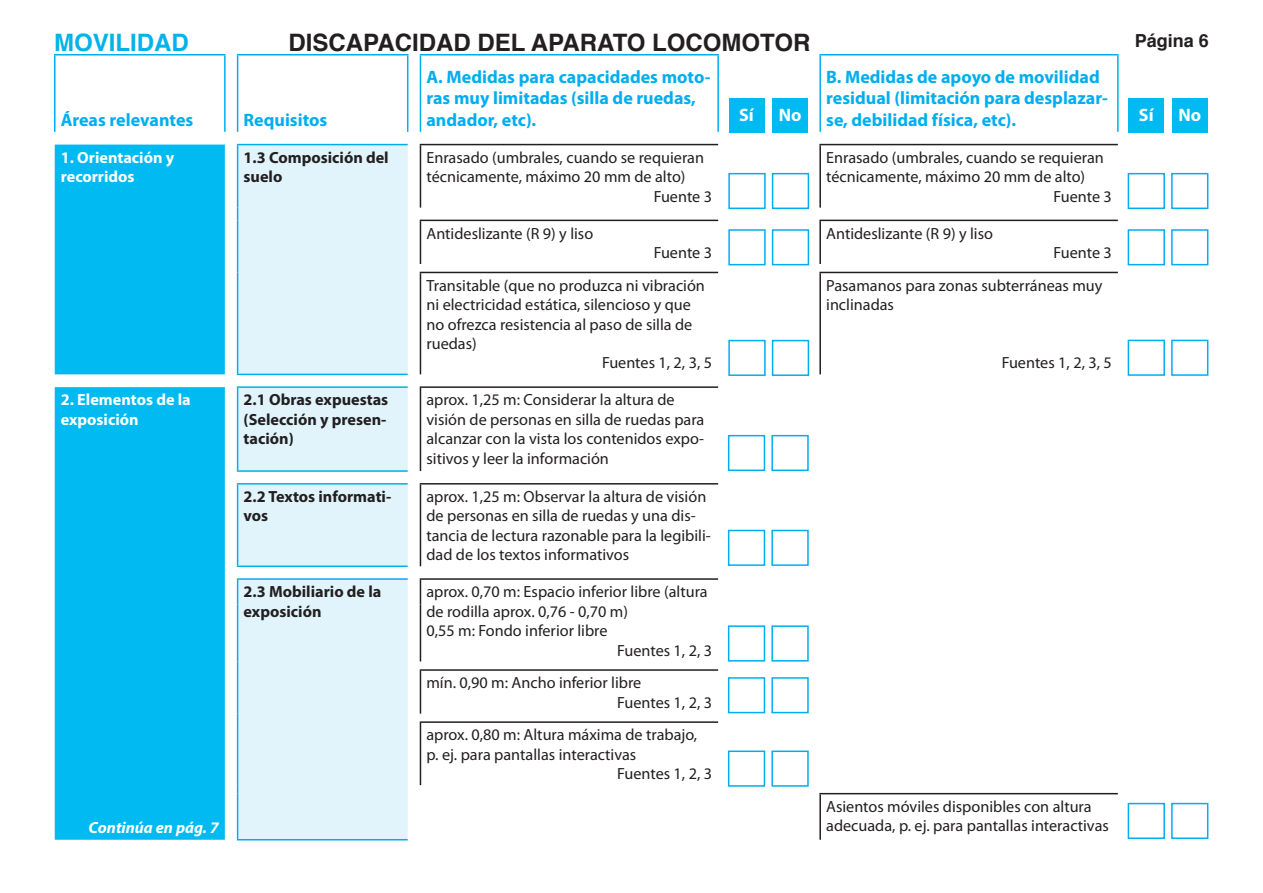
<style>
.page{position:relative;width:1263px;height:893px;background:#fff}
.page>*{position:absolute;margin:0;border:0;box-sizing:border-box;transform-origin:0 0}
.t1{font:700 24px "Helvetica";color:#231f20}
.t2{font:700 24px "Helvetica";color:#00b3e8}
.t3{font:700 18px/21.6px "Myriad Pro";color:#00aeef}
.t4{font:700 18px "Myriad Pro";color:#fff}
.t5{font:700 18px "Helvetica";color:#231f20}
.t6{font:16.2px/19.5px "Myriad Pro";color:#231f20}
.t7{font:700 16.2px/19.5px "Myriad Pro";color:#231f20}
.t8{font:700 16.2px/19.5px "Myriad Pro";color:#fff}
.t9{font:italic 700 16.2px "Myriad Pro";color:#fff}
</style>
<div class="page">
<div style="left:55px;top:145px;width:170px;height:695px;background:#00baf1"></div>
<div style="left:238px;top:145px;width:170px;height:694px;background:#e1f4fc"></div>
<hr style="left:54px;top:54px;width:172px;height:2px;background:#00aeef">
<hr style="left:54px;top:56px;width:2px;height:76px;background:#00aeef">
<hr style="left:224px;top:56px;width:2px;height:76px;background:#00aeef">
<hr style="left:237px;top:54px;width:171px;height:2px;background:#00aeef">
<hr style="left:237px;top:56px;width:1px;height:76px;background:#00aeef">
<hr style="left:407px;top:56px;width:1px;height:76px;background:#00aeef">
<hr style="left:420px;top:54px;width:299px;height:2px;background:#00aeef">
<hr style="left:420px;top:56px;width:1px;height:76px;background:#00aeef">
<hr style="left:717px;top:56px;width:2px;height:76px;background:#00aeef">
<hr style="left:819px;top:54px;width:299px;height:2px;background:#00aeef">
<hr style="left:819px;top:56px;width:2px;height:76px;background:#00aeef">
<hr style="left:1117px;top:56px;width:1px;height:76px;background:#00aeef">
<hr style="left:237px;top:144px;width:171px;height:1px;background:#00aeef">
<hr style="left:237px;top:145px;width:1px;height:63px;background:#00aeef">
<svg style="left:237px;top:208px;width:1px;height:12px"></svg>
<hr style="left:237px;top:220px;width:1px;height:44px;background:#00aeef">
<hr style="left:237px;top:272px;width:1px;height:102px;background:#00aeef">
<hr style="left:237px;top:374px;width:171px;height:1px;background:#00aeef">
<hr style="left:420px;top:144px;width:298px;height:1px;background:#231f20">
<hr style="left:420px;top:145px;width:1px;height:63px;background:#231f20">
<hr style="left:819px;top:144px;width:299px;height:1px;background:#231f20">
<hr style="left:819px;top:145px;width:2px;height:63px;background:#231f20">
<hr style="left:420px;top:220px;width:298px;height:1px;background:#231f20">
<hr style="left:420px;top:221px;width:1px;height:43px;background:#231f20">
<hr style="left:819px;top:220px;width:299px;height:1px;background:#231f20">
<hr style="left:819px;top:221px;width:2px;height:43px;background:#231f20">
<hr style="left:819px;top:272px;width:299px;height:1px;background:#231f20">
<hr style="left:819px;top:273px;width:2px;height:101px;background:#231f20">
<hr style="left:420px;top:272px;width:298px;height:1px;background:#231f20">
<hr style="left:420px;top:273px;width:1px;height:101px;background:#231f20">
<hr style="left:237px;top:386px;width:171px;height:2px;background:#00aeef">
<hr style="left:237px;top:388px;width:1px;height:82px;background:#00aeef">
<hr style="left:237px;top:470px;width:171px;height:2px;background:#00aeef">
<hr style="left:420px;top:386px;width:298px;height:2px;background:#231f20">
<hr style="left:420px;top:388px;width:1px;height:83px;background:#231f20">
<hr style="left:237px;top:483px;width:171px;height:2px;background:#00aeef">
<hr style="left:237px;top:485px;width:1px;height:80px;background:#00aeef">
<hr style="left:237px;top:565px;width:171px;height:2px;background:#00aeef">
<hr style="left:420px;top:483px;width:298px;height:2px;background:#231f20">
<hr style="left:420px;top:485px;width:1px;height:81px;background:#231f20">
<hr style="left:237px;top:578px;width:171px;height:2px;background:#00aeef">
<svg style="left:237px;top:580px;width:1px;height:25px"></svg>
<hr style="left:237px;top:605px;width:1px;height:56px;background:#00aeef">
<hr style="left:237px;top:670px;width:1px;height:44px;background:#00aeef">
<hr style="left:237px;top:722px;width:1px;height:63px;background:#00aeef">
<hr style="left:237px;top:794px;width:1px;height:45px;background:#00aeef">
<hr style="left:237px;top:839px;width:171px;height:1px;background:#00aeef">
<hr style="left:420px;top:578px;width:298px;height:2px;background:#231f20">
<svg style="left:420px;top:580px;width:1px;height:25px"></svg>
<hr style="left:420px;top:605px;width:1px;height:56px;background:#231f20">
<hr style="left:420px;top:669px;width:298px;height:2px;background:#231f20">
<hr style="left:420px;top:671px;width:1px;height:43px;background:#231f20">
<hr style="left:420px;top:721px;width:298px;height:2px;background:#231f20">
<hr style="left:420px;top:723px;width:1px;height:62px;background:#231f20">
<hr style="left:819px;top:793px;width:299px;height:1px;background:#231f20">
<hr style="left:819px;top:794px;width:2px;height:46px;background:#231f20">
<div style="left:729px;top:98px;width:35px;height:35px;background:#00baf1"></div>
<div style="left:772px;top:98px;width:36px;height:35px;background:#00baf1"></div>
<div style="left:1128px;top:98px;width:36px;height:34px;background:#00baf1"></div>
<div style="left:1172px;top:98px;width:36px;height:34px;background:#00baf1"></div>
<div style="left:728px;top:173px;width:38px;height:36px;border:2px solid #00aeef"></div>
<div style="left:772px;top:173px;width:37px;height:36px;border:2px solid #00aeef"></div>
<div style="left:1128px;top:173px;width:37px;height:36px;border:2px solid #00aeef"></div>
<div style="left:1171px;top:173px;width:37px;height:36px;border:2px solid #00aeef"></div>
<div style="left:1128px;top:229px;width:37px;height:36px;border:2px solid #00aeef"></div>
<div style="left:1171px;top:229px;width:37px;height:36px;border:2px solid #00aeef"></div>
<div style="left:1128px;top:340px;width:37px;height:36px;border:2px solid #00aeef"></div>
<div style="left:1171px;top:340px;width:37px;height:36px;border:2px solid #00aeef"></div>
<div style="left:1128px;top:803px;width:37px;height:36px;border:2px solid #00aeef"></div>
<div style="left:1171px;top:803px;width:37px;height:36px;border:2px solid #00aeef"></div>
<div style="left:728px;top:229px;width:38px;height:36px;border:2px solid #00aeef"></div>
<div style="left:772px;top:229px;width:37px;height:36px;border:2px solid #00aeef"></div>
<div style="left:728px;top:340px;width:38px;height:36px;border:2px solid #00aeef"></div>
<div style="left:772px;top:340px;width:37px;height:36px;border:2px solid #00aeef"></div>
<div style="left:728px;top:435px;width:37px;height:36px;border:2px solid #00aeef"></div>
<div style="left:771px;top:435px;width:38px;height:36px;border:2px solid #00aeef"></div>
<div style="left:728px;top:530px;width:37px;height:36px;border:2px solid #00aeef"></div>
<div style="left:771px;top:530px;width:38px;height:36px;border:2px solid #00aeef"></div>
<div style="left:728px;top:625px;width:37px;height:37px;border:2px solid #00aeef"></div>
<div style="left:771px;top:625px;width:38px;height:37px;border:2px solid #00aeef"></div>
<div style="left:728px;top:677px;width:37px;height:36px;border:2px solid #00aeef"></div>
<div style="left:771px;top:677px;width:38px;height:36px;border:2px solid #00aeef"></div>
<div style="left:728px;top:750px;width:37px;height:37px;border:2px solid #00aeef"></div>
<div style="left:771px;top:750px;width:38px;height:37px;border:2px solid #00aeef"></div>
<p class="t2" style="left:54px;top:23px;width:136px">MOVILIDAD</p>
<p class="t1" style="left:289px;top:23px;width:523px">DISCAPACIDAD DEL APARATO LOCOMOTOR</p>
<p class="t5" style="left:1135px;top:26px;width:76px">Página 6</p>
<p class="t3" style="left:61px;top:108px;width:134px">Áreas relevantes</p>
<p class="t3" style="left:244px;top:108px;width:85px">Requisitos</p>
<p class="t3" style="left:426px;top:65px;width:286px">A. Medidas para capacidades moto&shy;ras muy limitadas (silla de ruedas, andador, etc).</p>
<p class="t3" style="left:826px;top:65px;width:283px">B. Medidas de apoyo de movilidad residual (limitación para desplazar&shy;se, debilidad física, etc).</p>
<p class="t4" style="left:739px;top:103px;width:16px">Sí</p>
<p class="t4" style="left:779px;top:103px;width:24px">No</p>
<p class="t4" style="left:1139px;top:103px;width:16px">Sí</p>
<p class="t4" style="left:1178px;top:103px;width:24px">No</p>
<p class="t8" style="left:61px;top:147px;width:115px">1. Orientación y</p>
<p class="t8" style="left:61px;top:166px;width:75px">recorridos</p>
<p class="t8" style="left:61px;top:390px;width:132px">2. Elementos de la exposición</p>
<p class="t9" style="left:88px;top:817px;width:132px">Continúa en pág. 7</p>
<p class="t7" style="left:244px;top:147px;width:147px">1.3 Composición del suelo</p>
<p class="t6" style="left:426px;top:147px;width:279px">Enrasado (umbrales, cuando se requieran técnicamente, máximo 20 mm de alto)</p>
<p class="t6" style="left:654px;top:186px;width:60px">Fuente 3</p>
<p class="t6" style="left:426px;top:223px;width:168px">Antideslizante (R 9) y liso</p>
<p class="t6" style="left:654px;top:243px;width:60px">Fuente 3</p>
<p class="t6" style="left:426px;top:275px;width:280px">Transitable (que no produzca ni vibración ni electricidad estática, silencioso y que no ofrezca resistencia al paso de silla de ruedas)</p>
<p class="t6" style="left:602px;top:353px;width:112px">Fuentes 1, 2, 3, 5</p>
<p class="t7" style="left:244px;top:390px;width:146px;text-align:justify">2.1 Obras expuestas (Selección y presen&shy;tación)</p>
<p class="t6" style="left:426px;top:390px;width:279px">aprox. 1,25 m: Considerar la altura de visión de personas en silla de ruedas para alcanzar con la vista los contenidos expo&shy;sitivos y leer la información</p>
<p class="t7" style="left:244px;top:486px;width:149px">2.2 Textos informati&shy;vos</p>
<p class="t6" style="left:426px;top:486px;width:286px">aprox. 1,25 m: Observar la altura de visión de personas en silla de ruedas y una dis&shy;tancia de lectura razonable para la legibili&shy;dad de los textos informativos</p>
<p class="t7" style="left:244px;top:581px;width:139px">2.3 Mobiliario de la exposición</p>
<p class="t6" style="left:426px;top:582px;width:283px">aprox. 0,70 m: Espacio inferior libre (altura de rodilla aprox. 0,76 - 0,70 m)</p>
<p class="t6" style="left:426px;top:621px;width:183px">0,55 m: Fondo inferior libre</p>
<p class="t6" style="left:617px;top:640px;width:97px">Fuentes 1, 2, 3</p>
<p class="t6" style="left:426px;top:673px;width:216px">mín. 0,90 m: Ancho inferior libre</p>
<p class="t6" style="left:617px;top:692px;width:97px">Fuentes 1, 2, 3</p>
<p class="t6" style="left:426px;top:725px;width:272px">aprox. 0,80 m: Altura máxima de trabajo, p. ej. para pantallas interactivas</p>
<p class="t6" style="left:617px;top:764px;width:97px">Fuentes 1, 2, 3</p>
<p class="t6" style="left:826px;top:147px;width:279px">Enrasado (umbrales, cuando se requieran técnicamente, máximo 20 mm de alto)</p>
<p class="t6" style="left:1053px;top:186px;width:60px">Fuente 3</p>
<p class="t6" style="left:826px;top:223px;width:168px">Antideslizante (R 9) y liso</p>
<p class="t6" style="left:1053px;top:243px;width:60px">Fuente 3</p>
<p class="t6" style="left:826px;top:275px;width:278px">Pasamanos para zonas subterráneas muy</p>
<p class="t6" style="left:826px;top:295px;width:69px">inclinadas</p>
<p class="t6" style="left:1002px;top:353px;width:112px">Fuentes 1, 2, 3, 5</p>
<p class="t6" style="left:826px;top:796px;width:284px">Asientos móviles disponibles con altura adecuada, p. ej. para pantallas interactivas</p>
</div>
